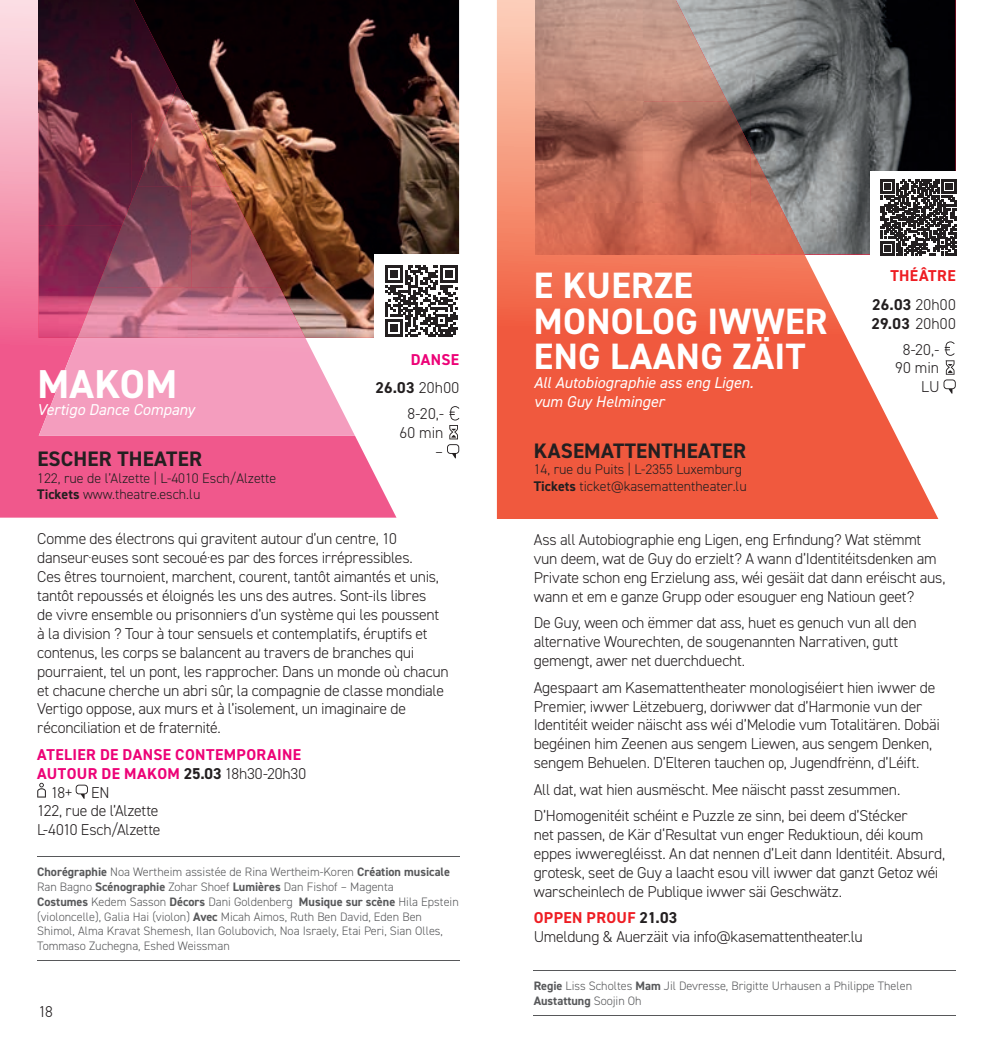
<style>
.page{position:relative;width:993px;height:1042px;background:#fff}
.page>*{position:absolute;margin:0;border:0;box-sizing:border-box;transform-origin:0 0}
.t1{font:700 40.43px "DIN2014";letter-spacing:.01em;color:#fff}
.t2{font:700 36.75px/35.7px "DIN2014";letter-spacing:.01em;color:#fff}
.t3{font:700 21px "DIN2014";letter-spacing:.01em;color:#231f20}
.t4{font:300 15.75px/18.9px "DIN2014";letter-spacing:-.015em;color:#231f20}
.t5{font:700 15.75px/28.9px "DIN2014";letter-spacing:.02em;color:#ed0277;text-align:right}
.t6{font:italic 15.75px/18.9px "DIN2014";color:#fff}
.t7{font:700 15.75px/28.9px "DIN2014";letter-spacing:.025em;color:#ee1d23;text-align:right}
.t8{font:300 14px/16.8px "DIN2014";color:#231f20}
.t9{font:300 12.25px/14.7px "DIN2014";color:#57585a}
.s1{font-weight:700}
.s2{color:#231f20}
.s3{font-weight:300;color:#231f20}
.s4{font-weight:700;color:#ee1d23}
</style>
<div class="page">
<div style="left:938px;top:0;width:17px;height:171px;background:#010104"></div>
<svg style="left:496px;top:0;width:442px;height:519px;background:#cf7260"></svg>
<img style="left:535px;top:0;width:192px;height:102px">
<img style="left:535px;top:102px;width:215px;height:152px">
<img style="left:750px;top:148px;width:54px;height:106px">
<hr style="left:533px;top:970px;width:422px;height:1px;background:#57585a">
<hr style="left:533px;top:1015px;width:422px;height:1px;background:#57585a">
<svg style="left:943px;top:341px;width:12px;height:53px"></svg>
<div style="left:869px;top:171px;width:96px;height:93px;background:#fff"></div>
<svg style="left:880px;top:179px;width:75px;height:76px"></svg>
<img style="left:396px;top:0;width:63px;height:254px">
<svg style="left:0;top:0;width:396px;height:518px;background:#9c5362"></svg>
<img style="left:39px;top:0;width:92px;height:225px">
<img style="left:131px;top:0;width:46px;height:186px">
<img style="left:39px;top:225px;width:58px;height:113px">
<img style="left:39px;top:338px;width:316px;height:98px">
<img style="left:137px;top:85px;width:91px;height:101px">
<img style="left:97px;top:186px;width:183px;height:101px">
<img style="left:77px;top:287px;width:228px;height:51px">
<hr style="left:37px;top:856px;width:422px;height:1px;background:#57585a">
<hr style="left:37px;top:960px;width:422px;height:1px;background:#57585a">
<svg style="left:37px;top:783px;width:9px;height:14px"></svg>
<svg style="left:76px;top:784px;width:12px;height:15px"></svg>
<svg style="left:447px;top:406px;width:12px;height:52px"></svg>
<div style="left:373px;top:255px;width:96px;height:92px;background:#fff"></div>
<svg style="left:385px;top:265px;width:73px;height:72px"></svg>
<h1 class="t1" style="left:37px;top:357px;width:141px">MAKOM</h1>
<p class="t6" style="left:37px;top:400px;width:159px">Vertigo Dance Company</p>
<h3 class="t3" style="left:37px;top:445px;width:166px">ESCHER THEATER</h3>
<p class="t8" style="left:37px;top:469px;width:240px">122, rue de l’Alzette | L-4010 Esch/Alzette<br><span class="s1">Tickets</span> www.theatre.esch.lu</p>
<p class="t5" style="left:375px;top:344px;width:85px">DANSE<br><span class="s2">26.03</span> <span class="s3">20h00</span></p>
<p class="t4" style="left:399px;top:404px;width:46px;text-align:right">8-20,-<br>60 min –</p>
<p class="t4" style="left:37px;top:529px;width:413px">Comme des électrons qui gravitent autour d’un centre, 10 danseur·euses sont secoué·es par des forces irrépressibles.<br>Ces êtres tournoient, marchent, courent, tantôt aimantés et unis, tantôt repoussés et éloignés les uns des autres. Sont-ils libres<br>de vivre ensemble ou prisonniers d’un système qui les poussent à la division ? Tour à tour sensuels et contemplatifs, éruptifs et contenus, les corps se balancent au travers de branches qui pourraient, tel un pont, les rapprocher. Dans un monde où chacun et chacune cherche un abri sûr, la compagnie de classe mondiale Vertigo oppose, aux murs et à l’isolement, un imaginaire de réconciliation et de fraternité.</p>
<p class="t5" style="left:37px;top:739px;width:265px">ATELIER DE DANSE CONTEMPORAINE</p>
<p class="t5" style="left:37px;top:758px;width:270px">AUTOUR DE MAKOM <span class="s2">25.03</span> <span class="s3">18h30-20h30</span></p>
<p class="t4" style="left:51px;top:783px;width:60px">18+ EN</p>
<p class="t4" style="left:37px;top:801px;width:123px">122, rue de l’Alzette</p>
<p class="t4" style="left:37px;top:820px;width:125px">L-4010 Esch/Alzette</p>
<p class="t9" style="left:37px;top:865px;width:423px"><span class="s1">Chorégraphie</span> Noa Wertheim assistée de Rina Wertheim-Koren <span class="s1">Création musicale </span>Ran Bagno <span class="s1">Scénographie</span> Zohar Shoef <span class="s1">Lumières</span> Dan Fishof – Magenta<br><span class="s1">Costumes</span> Kedem Sasson <span class="s1">Décors</span> Dani Goldenberg <span class="s1">Musique sur scène</span> Hila Epstein (violoncelle), Galia Hai (violon) <span class="s1">Avec</span> Micah Aimos, Ruth Ben David, Eden Ben Shimol, Alma Kravat Shemesh, Ilan Golubovich, Noa Israely, Etai Peri, Sian Olles, Tommaso Zuchegna, Eshed Weissman</p>
<p class="t4" style="left:38px;top:1002px;width:16px">18</p>
<h2 class="t2" style="left:533px;top:267px;width:295px">E KUERZE<br>MONOLOG IWWER<br>ENG LAANG ZÄIT</h2>
<p class="t6" style="left:533px;top:373px;width:221px">All Autobiographie ass eng Ligen. vum Guy Helminger</p>
<h3 class="t3" style="left:533px;top:436px;width:214px">KASEMATTENTHEATER</h3>
<p class="t8" style="left:533px;top:461px;width:214px">14, rue du Puits | L-2355 Luxemburg<br><span class="s1">Tickets</span> ticket@kasemattentheater.lu</p>
<p class="t7" style="left:872px;top:261px;width:85px">THÉÂTRE<br><span class="s2">26.03</span> <span class="s3">20h00</span></p>
<p class="t4" style="left:902px;top:310px;width:54px;line-height:25.9px;text-indent:-31px"><span class="s1">29.03</span> 20h00<br>8-20,-</p>
<p class="t4" style="left:895px;top:359px;width:46px;text-align:right">90 min<br>LU</p>
<p class="t4" style="left:533px;top:530px;width:413px">Ass all Autobiographie eng Ligen, eng Erfindung? Wat stëmmt vun deem, wat de Guy do erzielt? A wann d’Identitéitsdenken am Private schon eng Erzielung ass, wéi gesäit dat dann eréischt aus, wann et em e ganze Grupp oder esouguer eng Natioun geet?</p>
<p class="t4" style="left:533px;top:613px;width:384px">De Guy, ween och ëmmer dat ass, huet es genuch vun all den alternative Wourechten, de sougenannten Narrativen, gutt gemengt, awer net duerchduecht.</p>
<p class="t4" style="left:533px;top:678px;width:407px">Agespaart am Kasemattentheater monologiséiert hien iwwer de Premier, iwwer Lëtzebuerg, doriwwer dat d’Harmonie vun der Identitéit weider näischt ass wéi d’Melodie vum Totalitären. Dobäi begéinen him Zeenen aus sengem Liewen, aus sengem Denken, sengem Behuelen. D’Elteren tauchen op, Jugendfrënn, d’Léift.</p>
<p class="t4" style="left:533px;top:776px;width:375px;line-height:26.2px">All dat, wat hien ausmëscht. Mee näischt passt zesummen.<br>D’Homogenitéit schéint e Puzzle ze sinn, bei deem d’Stécker</p>
<p class="t4" style="left:533px;top:825px;width:413px">net passen, de Kär d‘Resultat vun enger Reduktioun, déi koum eppes iwweregléisst. An dat nennen d’Leit dann Identitéit. Absurd, grotesk, seet de Guy a laacht esou vill iwwer dat ganzt Getoz wéi warscheinlech de Publique iwwer säi Geschwätz.</p>
<p class="t4" style="left:533px;top:908px;width:330px"><span class="s4">OPPEN PROUF</span> <span class="s1">21.03<br></span>Umeldung &amp; Auerzäit via info@kasemattentheater.lu</p>
<p class="t9" style="left:533px;top:979px;width:380px"><span class="s1">Regie</span> Liss Scholtes <span class="s1">Mam</span> Jil Devresse, Brigitte Urhausen a Philippe Thelen<br><span class="s1">Austattung</span> Soojin Oh</p>
</div>
